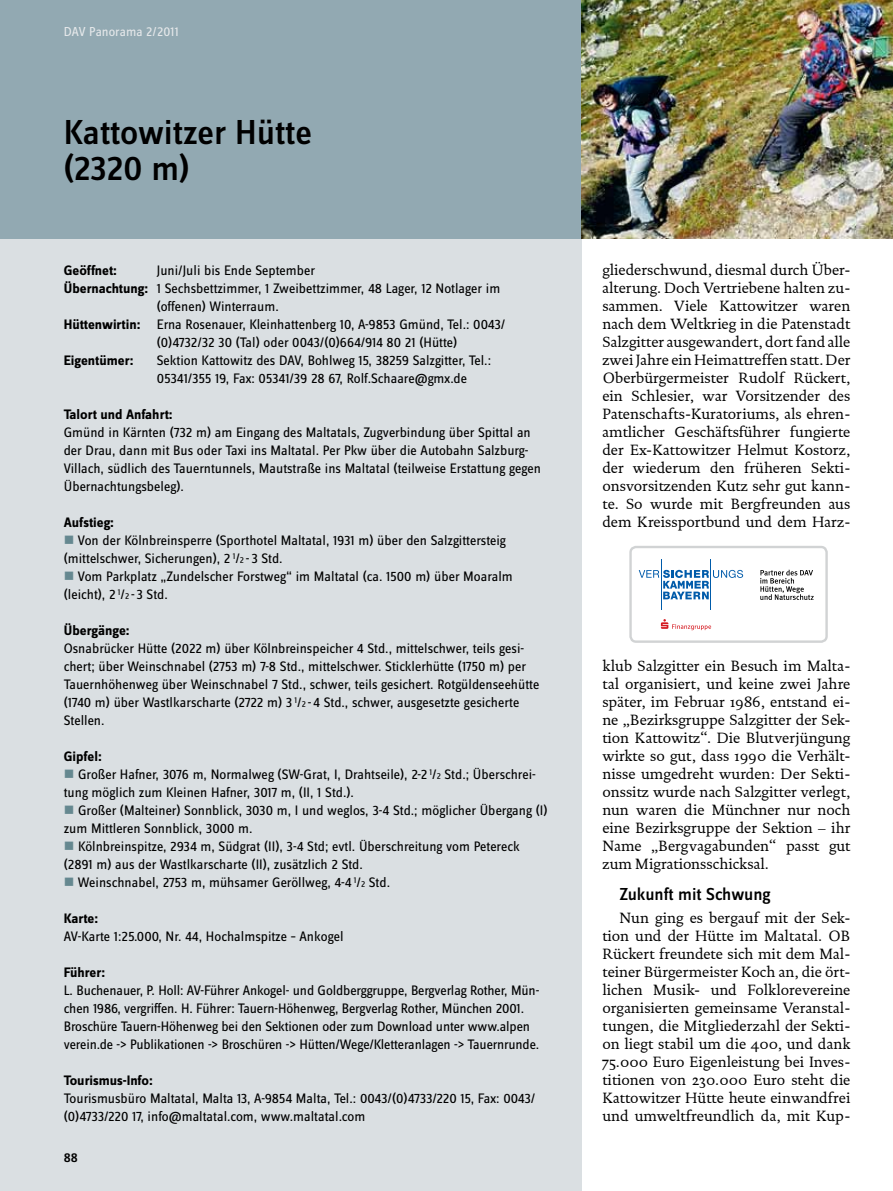
<style>
.page{position:relative;width:893px;height:1191px;background:#fff}
.page>*{position:absolute;margin:0;border:0;box-sizing:border-box;transform-origin:0 0}
.t1{font:500 36px/36px "Zine Sans Dis";color:#000}
.t2{font:500 18px "Zine Sans Dis";color:#000}
.t3{font:15px/18px "DTL Documenta ST";color:#000;text-align:justify}
.t4{font:14.25px/18px "Zine Sans Dis";color:#000}
.t5{font:700 14.25px "Zine Sans Dis";color:#000}
.t6{font:13.5px "Zine Sans Dis";color:#e5e8ea}
.t7{font:500 13.5px "Zine Sans Dis";color:#000}
.s1{font-weight:700}
.s2{color:#658890}
.s3{font-size:9px}
</style>
<div class="page">
<div style="left:0;top:0;width:581px;height:1191px;background:#dadfe2"></div>
<div style="left:0;top:0;width:581px;height:239px;background:#92a9b2"></div>
<img style="left:581px;top:0;width:312px;height:239px">
<div style="left:629px;top:546px;width:199px;height:97px;border:2px solid #d1d3d4;border-radius:6px"></div>
<hr style="left:661px;top:559px;width:1px;height:50px;background:#005baa">
<hr style="left:711px;top:559px;width:1px;height:50px;background:#005baa">
<svg style="left:639px;top:570px;width:104px;height:29px"></svg>
<svg style="left:661px;top:619px;width:50px;height:11px"></svg>
<svg style="left:760px;top:569px;width:54px;height:31px"></svg>
<p class="t6" style="left:64px;top:25px;width:116px">DAV Panorama 2/2011</p>
<h1 class="t1" style="left:64px;top:116px;width:250px">Kattowitzer Hütte (2320 m)</h1>
<p class="t5" style="left:64px;top:262px;width:55px">Geöffnet:</p>
<p class="t4" style="left:157px;top:262px;width:160px">Juni/Juli bis Ende September</p>
<p class="t4" style="left:64px;top:280px;width:438px"><span class="s1">Übernachtung:</span> 1 Sechsbettzimmer, 1 Zweibettzimmer, 48 Lager, 12 Notlager im</p>
<p class="t4" style="left:157px;top:298px;width:123px">(offenen) Winterraum.</p>
<p class="t4" style="left:64px;top:316px;width:443px"><span class="s1">Hüttenwirtin:</span> Erna Rosenauer, Kleinhattenberg 10, A-9853 Gmünd, Tel.: 0043/</p>
<p class="t4" style="left:157px;top:334px;width:302px">(0)4732/32 30 (Tal) oder 0043/(0)664/914 80 21 (Hütte)</p>
<p class="t5" style="left:64px;top:352px;width:71px">Eigentümer:</p>
<p class="t4" style="left:157px;top:352px;width:336px">Sektion Kattowitz des DAV, Bohlweg 15, 38259 Salzgitter, Tel.:<br>05341/355 19, Fax: 05341/39 28 67, Rolf.Schaare@gmx.de</p>
<p class="t5" style="left:64px;top:406px;width:110px">Talort und Anfahrt:</p>
<p class="t4" style="left:64px;top:424px;width:479px">Gmünd in Kärnten (732 m) am Eingang des Maltatals, Zugverbindung über Spittal an der Drau, dann mit Bus oder Taxi ins Maltatal. Per Pkw über die Autobahn Salzburg-Villach, südlich des Tauerntunnels, Mautstraße ins Maltatal (teilweise Erstattung gegen Übernachtungsbeleg).</p>
<p class="t5" style="left:64px;top:514px;width:52px">Aufstieg:</p>
<p class="t4" style="left:64px;top:532px;width:444px"><span class="s2">■</span> Von der Kölnbreinsperre (Sporthotel Maltatal, 1931 m) über den Salzgittersteig (mittelschwer, Sicherungen), 2 <sup>1</sup>/<span class="s3">2</span> - 3 Std.</p>
<p class="t4" style="left:64px;top:568px;width:450px"><span class="s2">■</span> Vom Parkplatz „Zundelscher Forstweg“ im Maltatal (ca. 1500 m) über Moaralm (leicht), 2 <sup>1</sup>/<span class="s3">2</span> - 3 Std.</p>
<p class="t5" style="left:64px;top:622px;width:67px">Übergänge:</p>
<p class="t4" style="left:64px;top:640px;width:477px">Osnabrücker Hütte (2022 m) über Kölnbreinspeicher 4 Std., mittelschwer, teils gesi&shy;chert; über Weinschnabel (2753 m) 7-8 Std., mittelschwer. Sticklerhütte (1750 m) per Tauernhöhenweg über Weinschnabel 7 Std., schwer, teils gesichert. Rotgüldenseehütte (1740 m) über Wastlkarscharte (2722 m) 3 <sup>1</sup>/<span class="s3">2</span> - 4 Std., schwer, ausgesetzte gesicherte Stellen.</p>
<p class="t5" style="left:64px;top:748px;width:40px">Gipfel:</p>
<p class="t4" style="left:64px;top:766px;width:474px"><span class="s2">■</span> Großer Hafner, 3076 m, Normalweg (SW-Grat, I, Drahtseile), 2-2 <sup>1</sup>/<span class="s3">2</span> Std.; Überschrei&shy;tung möglich zum Kleinen Hafner, 3017 m, (II, 1 Std.).</p>
<p class="t4" style="left:64px;top:802px;width:485px"><span class="s2">■</span> Großer (Malteiner) Sonnblick, 3030 m, I und weglos, 3-4 Std.; möglicher Übergang (I) zum Mittleren Sonnblick, 3000 m.</p>
<p class="t4" style="left:64px;top:838px;width:458px"><span class="s2">■</span> Kölnbreinspitze, 2934 m, Südgrat (II), 3-4 Std; evtl. Überschreitung vom Petereck (2891 m) aus der Wastlkarscharte (II), zusätzlich 2 Std.</p>
<p class="t4" style="left:64px;top:874px;width:328px"><span class="s2">■</span> Weinschnabel, 2753 m, mühsamer Geröllweg, 4-4 <sup>1</sup>/<span class="s3">2</span> Std.</p>
<p class="t5" style="left:64px;top:910px;width:36px">Karte:</p>
<p class="t4" style="left:64px;top:928px;width:281px">AV-Karte 1:25.000, Nr. 44, Hochalmspitze – Ankogel</p>
<p class="t5" style="left:64px;top:964px;width:43px">Führer:</p>
<p class="t4" style="left:64px;top:982px;width:477px">L. Buchenauer, P. Holl: AV-Führer Ankogel- und Goldberggruppe, Bergverlag Rother, Mün&shy;chen 1986, vergriffen. H. Führer: Tauern-Höhenweg, Bergverlag Rother, München 2001.<br>Broschüre Tauern-Höhenweg bei den Sektionen oder zum Download unter www.alpen verein.de -&gt; Publikationen -&gt; Broschüren -&gt; Hütten/Wege/Kletteranlagen -&gt; Tauernrunde.</p>
<p class="t5" style="left:64px;top:1072px;width:91px">Tourismus-Info:</p>
<p class="t4" style="left:64px;top:1090px;width:473px">Tourismusbüro Maltatal, Malta 13, A-9854 Malta, Tel.: 0043/(0)4733/220 15, Fax: 0043/ (0)4733/220 17, info@maltatal.com, www.maltatal.com</p>
<p class="t7" style="left:64px;top:1150px;width:16px">88</p>
<p class="t3" style="left:602px;top:261px;width:250px">gliederschwund, diesmal durch Über&shy;alterung. Doch Vertriebene halten zu&shy;sammen. Viele Kattowitzer waren nach dem Weltkrieg in die Patenstadt Salzgitter ausgewandert, dort fand alle zwei Jahre ein Heimattreffen statt. Der Oberbürgermeister Rudolf Rückert, ein Schlesier, war Vorsitzender des Patenschafts-Kuratoriums, als ehren&shy;amtlicher Geschäftsführer fungierte der Ex-Kattowitzer Helmut Kostorz, der wiederum den früheren Sekti&shy;onsvorsitzenden Kutz sehr gut kann&shy;te. So wurde mit Bergfreunden aus dem Kreissportbund und dem Harz-</p>
<p class="t3" style="left:602px;top:657px;width:250px">klub Salzgitter ein Besuch im Malta&shy;tal organisiert, und keine zwei Jahre später, im Februar 1986, entstand ei&shy;ne „Bezirksgruppe Salzgitter der Sek&shy;tion Kattowitz“. Die Blutverjüngung wirkte so gut, dass 1990 die Verhält&shy;nisse umgedreht wurden: Der Sekti&shy;onssitz wurde nach Salzgitter verlegt, nun waren die Münchner nur noch eine Bezirksgruppe der Sektion – ihr Name „Bergvagabunden“ passt gut zum Migrationsschicksal.</p>
<p class="t2" style="left:619px;top:885px;width:153px">Zukunft mit Schwung</p>
<p class="t3" style="left:602px;top:909px;width:250px;text-indent:17px">Nun ging es bergauf mit der Sek&shy;tion und der Hütte im Maltatal. OB Rückert freundete sich mit dem Mal&shy;teiner Bürgermeister Koch an, die ört&shy;lichen Musik- und Folklorevereine organisierten gemeinsame Veranstal&shy;tungen, die Mitgliederzahl der Sekti&shy;on liegt stabil um die 400, und dank 75.000 Euro Eigenleistung bei Inves&shy;titionen von 230.000 Euro steht die Kattowitzer Hütte heute einwandfrei und umweltfreundlich da, mit Kup-</p>
</div>
